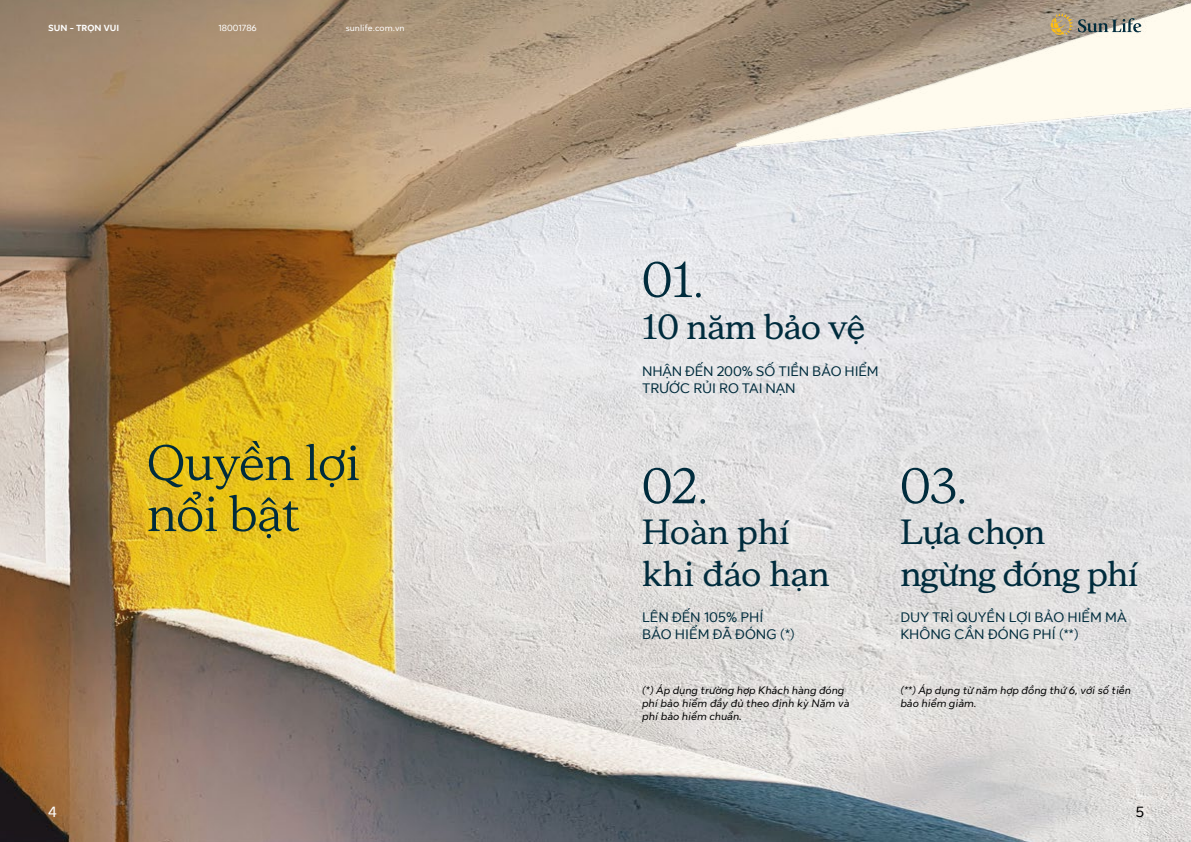
<style>
.page{position:relative;width:1191px;height:842px;background:#fff}
.page>*{position:absolute;margin:0;border:0;box-sizing:border-box;transform-origin:0 0}
.t1{font:50px/51px "Sun Life New Display";color:#002c3d}
.t2{font:700 35px/42px "Sun Life New Display";letter-spacing:-.01em;color:#002c3d}
.t3{font:15px "Sun Life New Text";color:#fff}
.t4{font:15px "Sun Life New Text";color:#000}
.t5{font:14px/16.8px "Sun Life New Text";color:#002c3d}
.t6{font:italic 11px/13.2px "Sun Life New Text";color:#000}
.t7{font:9px "Sun Life New Text";color:#fff}
.t8{font:700 9px "Sun Life New Text";color:#fff}
</style>
<div class="page">
<img style="left:0;top:0;width:1191px;height:842px">
<img style="left:1043px;top:8px;width:103px;height:30px">
<p class="t8" style="left:48px;top:22px;width:73px">SUN - TRỌN VUI</p>
<p class="t7" style="left:218px;top:22px;width:40px">18001786</p>
<p class="t7" style="left:346px;top:22px;width:60px">sunlife.com.vn</p>
<h1 class="t1" style="left:147px;top:435px;width:214px">Quyền lợi nổi bật</h1>
<h1 class="t1" style="left:642px;top:252px;width:63px">01.</h1>
<h2 class="t2" style="left:642px;top:304px;width:225px">10 năm bảo vệ</h2>
<p class="t5" style="left:642px;top:362px;width:238px">NHẬN ĐẾN 200% SỐ TIỀN BẢO HIỂM<br>TRƯỚC RỦI RO TAI NẠN</p>
<h1 class="t1" style="left:642px;top:458px;width:67px">02.</h1>
<h1 class="t1" style="left:900px;top:458px;width:68px">03.</h1>
<h2 class="t2" style="left:642px;top:509px;width:189px">Hoàn phí khi đáo hạn</h2>
<h2 class="t2" style="left:900px;top:509px;width:239px">Lựa chọn ngừng đóng phí</h2>
<p class="t5" style="left:642px;top:608px;width:154px">LÊN ĐẾN 105% PHÍ<br>BẢO HIỂM ĐÃ ĐÓNG (*)</p>
<p class="t5" style="left:900px;top:608px;width:228px">DUY TRÌ QUYỀN LỢI BẢO HIỂM MÀ<br>KHÔNG CẦN ĐÓNG PHÍ (**)</p>
<p class="t6" style="left:642px;top:683px;width:209px">(*) Áp dụng trường hợp Khách hàng đóng phí bảo hiểm đầy đủ theo định kỳ Năm và phí bảo hiểm chuẩn.</p>
<p class="t6" style="left:900px;top:683px;width:232px">(**) Áp dụng từ năm hợp đồng thứ 6, với số tiền bảo hiểm giảm.</p>
<h3 class="t3" style="left:48px;top:801px;width:10px">4</h3>
<h3 class="t4" style="left:1135px;top:801px;width:10px">5</h3>
</div>
